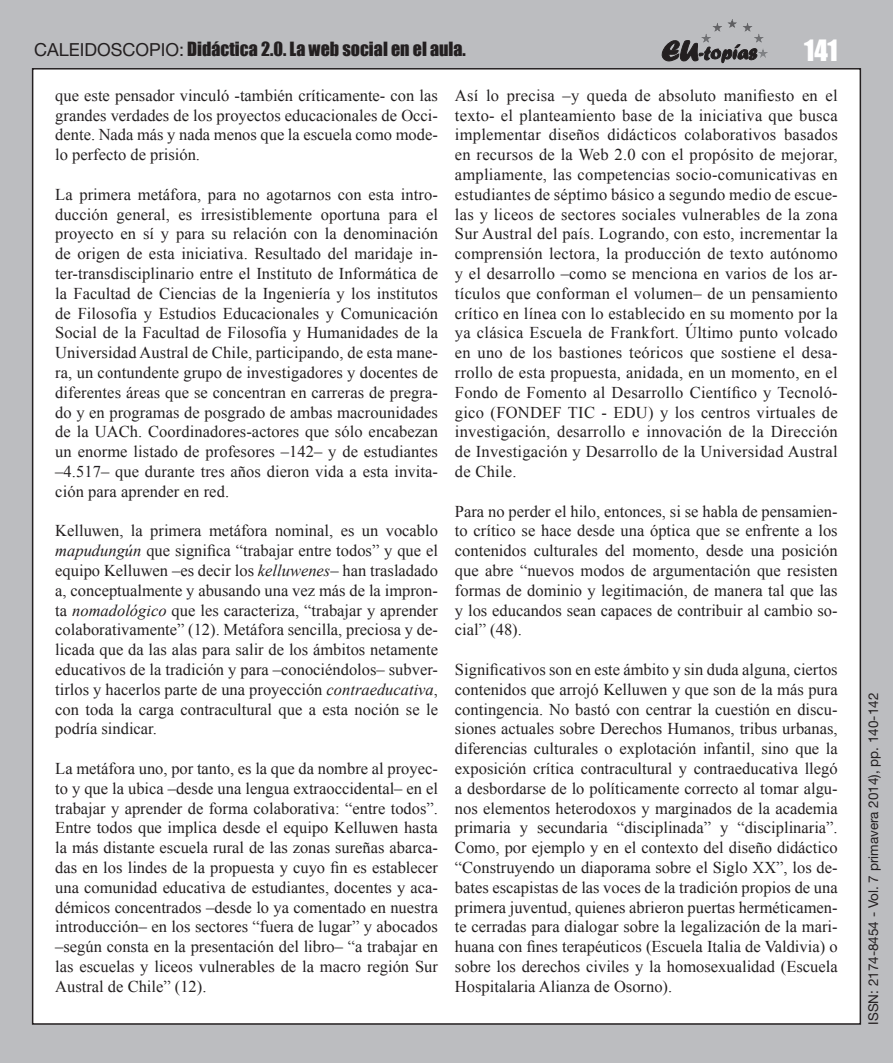
<style>
.page{position:relative;width:893px;height:1063px;background:#bcbdc0}
.page>*{position:absolute;margin:0;border:0;box-sizing:border-box;transform-origin:0 0}
.t1{font:27px "Impact";color:#fff}
.t2{font:18px "Impact";color:#231f20}
.t3{font:16.5px/19.8px "Times New Roman";color:#231f20;text-align:justify}
.t4{font:13.5px "Helvetica Neue";color:#231f20}
.s1{font-family:"Helvetica Neue"}
.s2{font-style:italic}
</style>
<div class="page">
<div style="left:33px;top:69px;width:827px;height:955px;background:#fff"></div>
<svg style="left:662px;top:40px;width:94px;height:23px"></svg>
<hr style="left:701px;top:19px;width:67px;height:1px;background:#58595b">
<hr style="left:701px;top:20px;width:67px;height:1px;background:#59595c">
<hr style="left:701px;top:21px;width:67px;height:1px;background:#5a5a5d">
<hr style="left:701px;top:22px;width:67px;height:1px;background:#5c5c5f">
<hr style="left:701px;top:23px;width:67px;height:1px;background:#5d5d60">
<hr style="left:701px;top:24px;width:67px;height:1px;background:#5f5f62">
<hr style="left:701px;top:25px;width:67px;height:1px;background:#606063">
<hr style="left:701px;top:26px;width:67px;height:1px;background:#626265">
<hr style="left:701px;top:27px;width:67px;height:1px;background:#636366">
<hr style="left:701px;top:28px;width:67px;height:1px;background:#646467">
<hr style="left:701px;top:29px;width:67px;height:1px;background:#656568">
<hr style="left:701px;top:30px;width:67px;height:1px;background:#666669">
<hr style="left:701px;top:31px;width:67px;height:1px;background:#67676a">
<hr style="left:701px;top:32px;width:67px;height:1px;background:#68686b">
<hr style="left:701px;top:33px;width:67px;height:1px;background:#696a6d">
<hr style="left:701px;top:34px;width:67px;height:1px;background:#6a6b6e">
<hr style="left:701px;top:35px;width:67px;height:1px;background:#6c6c6f">
<hr style="left:701px;top:36px;width:67px;height:1px;background:#6c6d70">
<hr style="left:701px;top:37px;width:67px;height:1px;background:#6e6f72">
<hr style="left:701px;top:38px;width:67px;height:1px;background:#6f7073">
<hr style="left:701px;top:39px;width:67px;height:1px;background:#707174">
<hr style="left:701px;top:40px;width:67px;height:1px;background:#717275">
<hr style="left:701px;top:41px;width:67px;height:1px;background:#727376">
<hr style="left:701px;top:42px;width:67px;height:1px;background:#737477">
<hr style="left:701px;top:43px;width:67px;height:1px;background:#747578">
<hr style="left:701px;top:44px;width:67px;height:1px;background:#75777a">
<hr style="left:701px;top:45px;width:67px;height:1px;background:#76787b">
<hr style="left:701px;top:46px;width:67px;height:1px;background:#78797c">
<hr style="left:701px;top:47px;width:67px;height:1px;background:#787a7d">
<hr style="left:701px;top:48px;width:67px;height:1px;background:#7a7c7f">
<hr style="left:701px;top:49px;width:67px;height:1px;background:#7b7d80">
<hr style="left:701px;top:50px;width:67px;height:1px;background:#7b7d80">
<hr style="left:701px;top:51px;width:67px;height:1px;background:#7d7f82">
<hr style="left:701px;top:52px;width:67px;height:1px;background:#7e8083">
<hr style="left:701px;top:53px;width:67px;height:1px;background:#7f8184">
<hr style="left:701px;top:54px;width:67px;height:1px;background:#818386">
<hr style="left:701px;top:55px;width:67px;height:1px;background:#818386">
<hr style="left:701px;top:56px;width:67px;height:1px;background:#828487">
<hr style="left:701px;top:57px;width:67px;height:1px;background:#848689">
<p class="t2" style="left:34px;top:35px;width:433px"><span class="s1">CALEIDOSCOPIO:</span> Didáctica 2.0. La web social en el aula.</p>
<h1 class="t1" style="left:804px;top:29px;width:35px">141</h1>
<p class="t3" style="left:55px;top:85px;width:384px">que este pensador vinculó -también críticamente- con las grandes verdades de los proyectos educacionales de Occi&shy;dente. Nada más y nada menos que la escuela como mode&shy;lo perfecto de prisión.</p>
<p class="t3" style="left:55px;top:184px;width:384px">La primera metáfora, para no agotarnos con esta intro&shy;ducción general, es irresistiblemente oportuna para el proyecto en sí y para su relación con la denominación de origen de esta iniciativa. Resultado del maridaje in&shy;ter-transdisciplinario entre el Instituto de Informática de la Facultad de Ciencias de la Ingeniería y los institutos de Filosofía y Estudios Educacionales y Comunicación Social de la Facultad de Filosofía y Humanidades de la Universidad Austral de Chile, participando, de esta mane&shy;ra, un contundente grupo de investigadores y docentes de diferentes áreas que se concentran en carreras de pregra&shy;do y en programas de posgrado de ambas macrounidades de la UACh. Coordinadores-actores que sólo encabezan un enorme listado de profesores –142– y de estudiantes –4.517– que durante tres años dieron vida a esta invita&shy;ción para aprender en red.</p>
<p class="t3" style="left:55px;top:521px;width:384px">Kelluwen, la primera metáfora nominal, es un vocablo <span class="s2">mapudungún</span> que significa “trabajar entre todos” y que el equipo Kelluwen –es decir los <span class="s2">kelluwenes</span>– han trasladado a, conceptualmente y abusando una vez más de la impron&shy;ta <span class="s2">nomadológico</span> que les caracteriza, “trabajar y aprender colaborativamente” (12). Metáfora sencilla, preciosa y de&shy;licada que da las alas para salir de los ámbitos netamente educativos de la tradición y para –conociéndolos– subver&shy;tirlos y hacerlos parte de una proyección <span class="s2">contraeducativa</span>, con toda la carga contracultural que a esta noción se le podría sindicar.</p>
<p class="t3" style="left:55px;top:758px;width:384px">La metáfora uno, por tanto, es la que da nombre al proyec&shy;to y que la ubica –desde una lengua extraoccidental– en el trabajar y aprender de forma colaborativa: “entre todos”.<br>Entre todos que implica desde el equipo Kelluwen hasta la más distante escuela rural de las zonas sureñas abarca&shy;das en los lindes de la propuesta y cuyo fin es establecer una comunidad educativa de estudiantes, docentes y aca&shy;démicos concentrados –desde lo ya comentado en nuestra introducción– en los sectores “fuera de lugar” y abocados –según consta en la presentación del libro– “a trabajar en las escuelas y liceos vulnerables de la macro región Sur Austral de Chile” (12).</p>
<p class="t3" style="left:455px;top:85px;width:384px">Así lo precisa –y queda de absoluto manifiesto en el texto- el planteamiento base de la iniciativa que busca implementar diseños didácticos colaborativos basados en recursos de la Web 2.0 con el propósito de mejorar, ampliamente, las competencias socio-comunicativas en estudiantes de séptimo básico a segundo medio de escue&shy;las y liceos de sectores sociales vulnerables de la zona Sur Austral del país. Logrando, con esto, incrementar la comprensión lectora, la producción de texto autónomo y el desarrollo –como se menciona en varios de los ar&shy;tículos que conforman el volumen– de un pensamiento crítico en línea con lo establecido en su momento por la ya clásica Escuela de Frankfort. Último punto volcado en uno de los bastiones teóricos que sostiene el desa&shy;rrollo de esta propuesta, anidada, en un momento, en el Fondo de Fomento al Desarrollo Científico y Tecnoló&shy;gico (FONDEF TIC - EDU) y los centros virtuales de investigación, desarrollo e innovación de la Dirección de Investigación y Desarrollo de la Universidad Austral de Chile.</p>
<p class="t3" style="left:455px;top:501px;width:384px">Para no perder el hilo, entonces, si se habla de pensamien&shy;to crítico se hace desde una óptica que se enfrente a los contenidos culturales del momento, desde una posición que abre “nuevos modos de argumentación que resisten formas de dominio y legitimación, de manera tal que las y los educandos sean capaces de contribuir al cambio so&shy;cial” (48).</p>
<p class="t3" style="left:455px;top:659px;width:384px">Significativos son en este ámbito y sin duda alguna, ciertos contenidos que arrojó Kelluwen y que son de la más pura contingencia. No bastó con centrar la cuestión en discu&shy;siones actuales sobre Derechos Humanos, tribus urbanas, diferencias culturales o explotación infantil, sino que la exposición crítica contracultural y contraeducativa llegó a desbordarse de lo políticamente correcto al tomar algu&shy;nos elementos heterodoxos y marginados de la academia primaria y secundaria “disciplinada” y “disciplinaria”.<br>Como, por ejemplo y en el contexto del diseño didáctico “Construyendo un diaporama sobre el Siglo XX”, los de&shy;bates escapistas de las voces de la tradición propios de una primera juventud, quienes abrieron puertas herméticamen&shy;te cerradas para dialogar sobre la legalización de la mari&shy;huana con fines terapéuticos (Escuela Italia de Valdivia) o sobre los derechos civiles y la homosexualidad (Escuela Hospitalaria Alianza de Osorno).</p>
<p class="t4" style="left:865px;top:1025px;width:333px;rotate:-90deg">ISSN: 2174-8454 - Vol. 7 primavera 2014), pp. 140-142</p>
</div>
